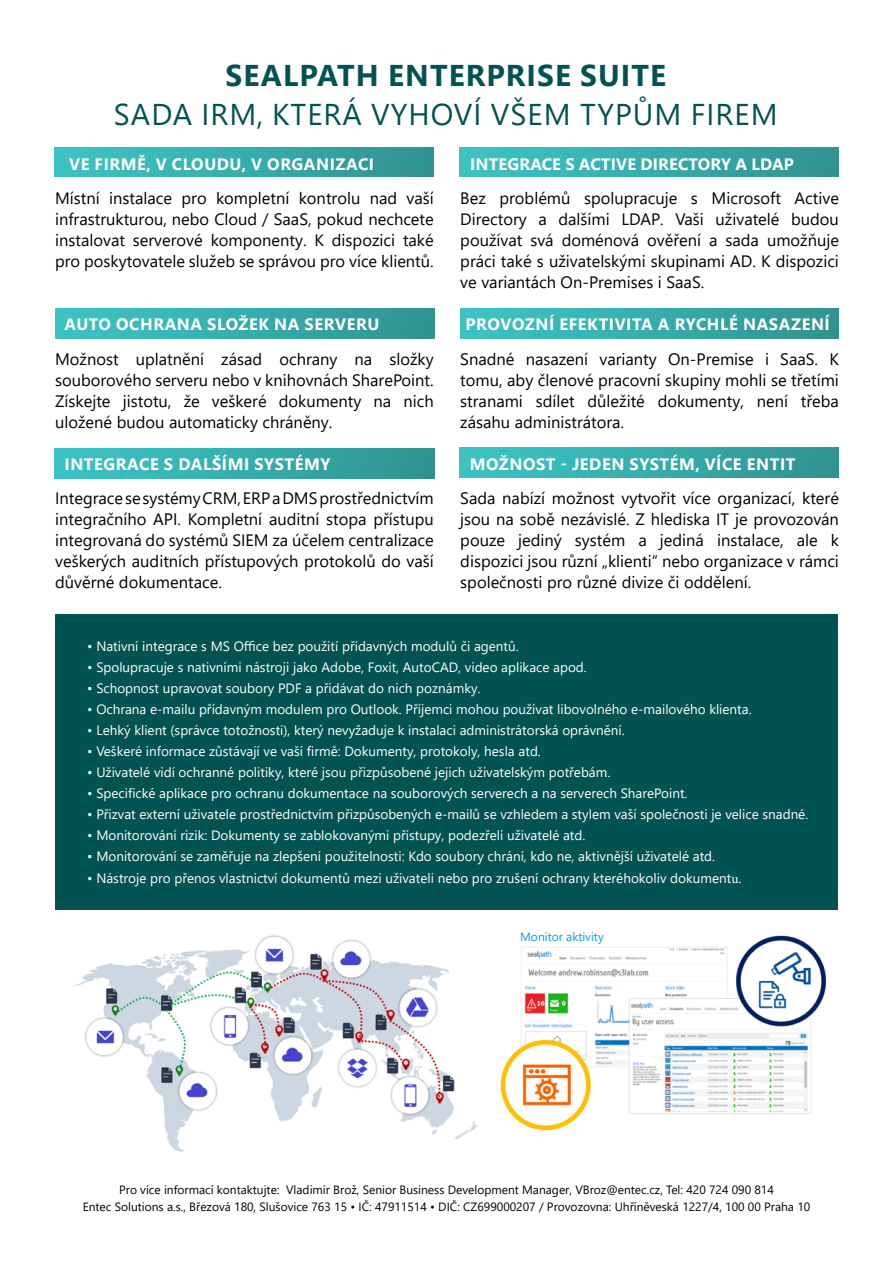
<style>
.page{position:relative;width:893px;height:1263px;background:#fff}
.page>*{position:absolute;margin:0;border:0;box-sizing:border-box;transform-origin:0 0}
.t1{font:30px "Segoe UI";letter-spacing:.035em;color:#005351}
.t2{font:700 30px "Segoe UI";letter-spacing:.035em;color:#005351}
.t3{font:16.5px/21px "Segoe UI";color:#000;text-align:justify}
.t4{font:700 16.5px "Segoe UI";letter-spacing:.035em;color:#fff}
.t5{font:700 16.5px "Segoe UI";letter-spacing:.01em;color:#fff}
.t6{font:13.5px "Segoe UI";color:#fff}
.t7{font:12px/16.5px "Segoe UI";color:#000;text-align:center}
.t8{font:12px "Segoe UI";color:#009fe3}
.s1{font-family:"Minion Pro"}
</style>
<div class="page">
<div style="left:55px;top:614px;width:783px;height:296px;background:#005351"></div>
<img style="left:459px;top:448px;width:380px;height:29px">
<img style="left:55px;top:449px;width:380px;height:29px">
<img style="left:55px;top:309px;width:380px;height:30px">
<img style="left:459px;top:147px;width:380px;height:30px">
<img style="left:54px;top:147px;width:380px;height:30px">
<img style="left:461px;top:309px;width:378px;height:30px">
<img style="left:72px;top:935px;width:406px;height:217px">
<img style="left:500px;top:935px;width:327px;height:196px">
<h1 class="t2" style="left:226px;top:47px;width:442px">SEALPATH ENTERPRISE SUITE</h1>
<h1 class="t1" style="left:114px;top:86px;width:665px">SADA IRM, KTERÁ VYHOVÍ VŠEM TYPŮM FIREM</h1>
<p class="t4" style="left:69px;top:148px;width:306px">VE FIRMĚ, V CLOUDU, V ORGANIZACI</p>
<p class="t3" style="left:55px;top:186px;width:380px">Místní instalace pro kompletní kontrolu nad vaší infrastrukturou, nebo Cloud / SaaS, pokud nechcete instalovat serverové komponenty. K dispozici také pro poskytovatele služeb se správou pro více klientů.</p>
<p class="t4" style="left:65px;top:309px;width:316px">AUTO OCHRANA SLOŽEK NA SERVERU</p>
<p class="t3" style="left:55px;top:347px;width:380px">Možnost uplatnění zásad ochrany na složky souborového serveru nebo v knihovnách SharePoint.<br>Získejte jistotu, že veškeré dokumenty na nich uložené budou automaticky chráněny.</p>
<p class="t4" style="left:65px;top:448px;width:267px">INTEGRACE S DALŠÍMI SYSTÉMY</p>
<p class="t3" style="left:55px;top:486px;width:380px">Integrace se systémy CRM, ERP a DMS prostřednictvím integračního API. Kompletní auditní stopa přístupu integrovaná do systémů SIEM za účelem centralizace veškerých auditních přístupových protokolů do vaší důvěrné dokumentace.</p>
<p class="t5" style="left:470px;top:148px;width:325px">INTEGRACE S ACTIVE DIRECTORY A LDAP</p>
<p class="t3" style="left:460px;top:186px;width:380px">Bez problémů spolupracuje s Microsoft Active Directory a dalšími LDAP. Vaši uživatelé budou používat svá doménová ověření a sada umožňuje práci také s uživatelskými skupinami AD. K dispozici ve variantách On-Premises i SaaS.</p>
<p class="t4" style="left:466px;top:309px;width:366px">PROVOZNÍ EFEKTIVITA A RYCHLÉ NASAZENÍ</p>
<p class="t3" style="left:460px;top:347px;width:380px">Snadné nasazení varianty On-Premise i SaaS. K tomu, aby členové pracovní skupiny mohli se třetími stranami sdílet důležité dokumenty, není třeba zásahu administrátora.</p>
<p class="t4" style="left:470px;top:448px;width:327px">MOŽNOST - JEDEN SYSTÉM, VÍCE ENTIT</p>
<p class="t3" style="left:460px;top:486px;width:380px">Sada nabízí možnost vytvořit více organizací, které jsou na sobě nezávislé. Z hlediska IT je provozován pouze jediný systém a jediná instalace, ale k dispozici jsou různí „klienti“ nebo organizace v rámci společnosti pro různé divize či oddělení.</p>
<p class="t6" style="left:87px;top:633px;width:433px">• Nativní integrace s MS Office bez použití přídavných modulů či agentů.</p>
<p class="t6" style="left:87px;top:654px;width:501px">• Spolupracuje s nativními nástroji jako Adobe, Foxit, AutoCAD, video aplikace apod.</p>
<p class="t6" style="left:87px;top:675px;width:395px">• Schopnost upravovat soubory PDF a přidávat do nich poznámky.</p>
<p class="t6" style="left:87px;top:696px;width:666px">• Ochrana e-mailu přídavným modulem pro Outlook. Příjemci mohou používat libovolného e-mailového klienta.</p>
<p class="t6" style="left:87px;top:717px;width:539px">• Lehký klient (správce totožnosti), který nevyžaduje k instalaci administrátorská oprávnění.</p>
<p class="t6" style="left:87px;top:738px;width:455px">• Veškeré informace zůstávají ve vaší firmě: Dokumenty, protokoly, hesla atd.</p>
<p class="t6" style="left:87px;top:759px;width:525px">• Uživatelé vidí ochranné politiky, které jsou přizpůsobené jejich uživatelským potřebám.</p>
<p class="t6" style="left:87px;top:780px;width:602px">• Specifické aplikace pro ochranu dokumentace na souborových serverech a na serverech SharePoint.</p>
<p class="t6" style="left:87px;top:801px;width:723px">• Přizvat externí uživatele prostřednictvím přizpůsobených e-mailů se vzhledem a stylem vaší společnosti je velice snadné.</p>
<p class="t6" style="left:87px;top:822px;width:500px">• Monitorování rizik: Dokumenty se zablokovanými přístupy, podezřelí uživatelé atd.</p>
<p class="t6" style="left:87px;top:843px;width:629px">• Monitorování se zaměřuje na zlepšení použitelnosti: Kdo soubory chrání, kdo ne, aktivnější uživatelé atd.</p>
<p class="t6" style="left:87px;top:865px;width:656px">• Nástroje pro přenos vlastnictví dokumentů mezi uživateli nebo pro zrušení ochrany kteréhokoliv dokument<span class="s1">u.</span></p>
<p class="t8" style="left:520px;top:925px;width:85px">Monitor aktivity</p>
<p class="t7" style="left:83px;top:1181px;width:729px">Pro více informací kontaktujte: Vladimír Brož, Senior Business Development Manager, VBroz@entec.cz, Tel: 420 724 090 814<br>Entec Solutions a.s., Březová 180, Slušovice 763 15 • IČ: 47911514 • DIČ: CZ699000207 / Provozovna: Uhříněveská 1227/4, 100 00 Praha 10</p>
</div>
